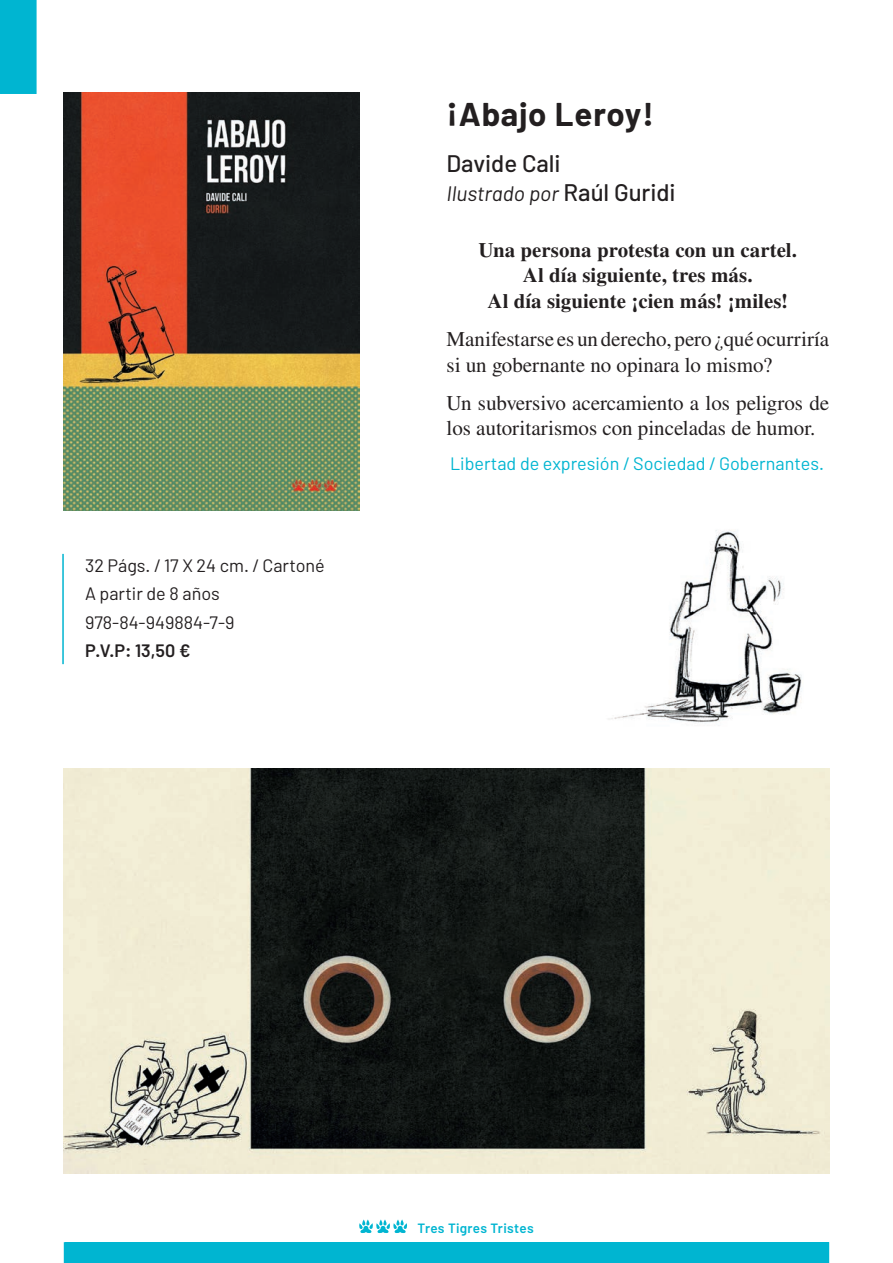
<style>
.page{position:relative;width:893px;height:1263px;background:#fff}
.page>*{position:absolute;margin:0;border:0;box-sizing:border-box;transform-origin:0 0}
.t1{font:700 33px "Barlow";letter-spacing:.025em;color:#231f20}
.t2{font:500 24px "Barlow";color:#231f20}
.t3{font:21px/25.5px "Nimbus Rom No 9 L";color:#231f20}
.t4{font:500 21px/25.5px "Nimbus Rom No 9 L";color:#231f20;text-align:center}
.t5{font:italic 21px "Barlow";color:#231f20}
.t6{font:18px/28.5px "Barlow";color:#231f20}
.t7{font:18px "Barlow";color:#00b5d1}
.t8{font:600 18px "Barlow";color:#231f20}
.t9{font:600 13.5px "Barlow";letter-spacing:.025em;color:#00b5d1}
.s1{font-weight:500;font-style:normal;font-size:24px}
</style>
<div class="page">
<div style="left:64px;top:1242px;width:765px;height:21px;background:#00b5d1"></div>
<svg style="left:359px;top:1219px;width:48px;height:14px"></svg>
<img style="left:64px;top:769px;width:765px;height:405px">
<div style="left:1px;top:1px;width:35px;height:92px;background:#00b5d1"></div>
<div style="left:0;top:0;width:37px;height:94px;border:2px solid #00b5d1"></div>
<hr style="left:62px;top:554px;width:2px;height:110px;background:#00b5d1">
<img style="left:64px;top:93px;width:295px;height:417px">
<img style="left:608px;top:530px;width:194px;height:193px">
<p class="t6" style="left:85px;top:551px;width:241px">32 Págs. / 17 X 24 cm. / Cartoné<br>A partir de 8 años<br>978-84-949884-7-9</p>
<p class="t8" style="left:85px;top:640px;width:107px">P.V.P: 13,50 €</p>
<h1 class="t1" style="left:446px;top:94px;width:209px">¡Abajo Leroy!</h1>
<p class="t2" style="left:446px;top:148px;width:116px">Davide Cali</p>
<p class="t5" style="left:446px;top:180px;width:231px">Ilustrado por <span class="s1">Raúl Guridi</span></p>
<p class="t4" style="left:478px;top:237px;width:320px">Una persona protesta con un cartel.<br>Al día siguiente, tres más.<br>Al día siguiente ¡cien más! ¡miles!</p>
<p class="t3" style="left:446px;top:326px;width:384px">Manifestarse es un derecho, pero ¿qué ocurriría si un gobernante no opinara lo mismo?</p>
<p class="t3" style="left:446px;top:389px;width:384px">Un subversivo acercamiento a los peligros de los autoritarismos con pinceladas de humor.</p>
<p class="t7" style="left:450px;top:452px;width:375px">Libertad de expresión / Sociedad / Gobernantes.</p>
<p class="t9" style="left:418px;top:1220px;width:118px">Tres Tigres Tristes</p>
</div>
